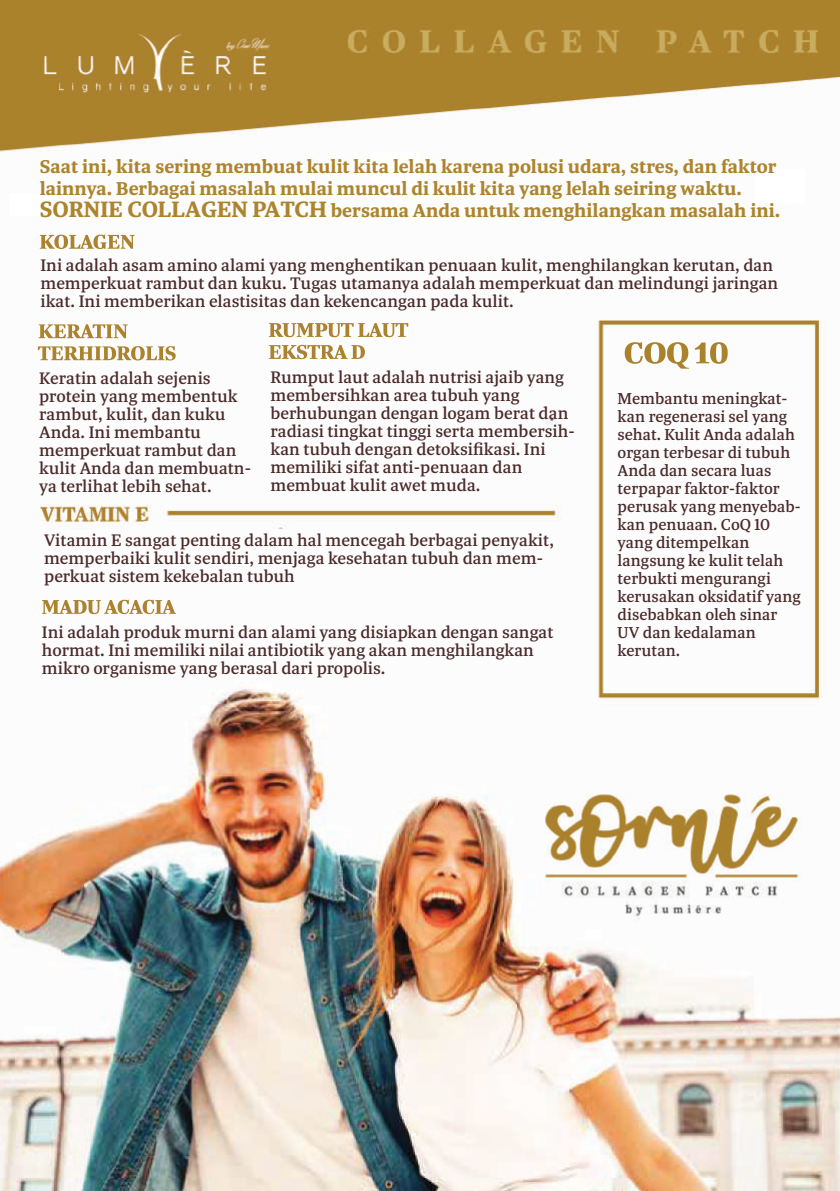
<style>
.page{position:relative;width:840px;height:1191px;background:#fff}
.page>*{position:absolute;margin:0;border:0;box-sizing:border-box;transform-origin:0 0}
.t1{font:700 20px/22px "Tasman";color:#ad842d}
.t2{font:500 18px/18px "Tasman";color:#4b2a2a}
.t3{font:500 17.2px/18px "Tasman";color:#4b2a2a}
.s1{font-size:24px}
</style>
<div class="page">
<img style="left:0;top:1px;width:839px;height:1190px">
<img style="left:624px;top:342px;width:103px;height:27px">
<div style="left:370px;top:153px;width:49px;height:33px;background:#fff"></div>
<div style="left:755px;top:170px;width:49px;height:33px;background:#fff"></div>
<div style="left:9px;top:193px;width:59px;height:22px;background:#fff"></div>
<img style="left:54px;top:324px;width:73px;height:14px">
<img style="left:315px;top:323px;width:93px;height:14px">
<img style="left:54px;top:235px;width:80px;height:14px">
<img style="left:59px;top:600px;width:117px;height:14px">
<p class="t1" style="left:40px;top:155px;width:741px">Saat ini, kita sering membuat kulit kita lelah karena polusi udara, stres, dan faktor lainnya. Berbagai masalah mulai muncul di kulit kita yang lelah seiring waktu.<br><span class="s1">SORNIE COLLAGEN PATCH</span> bersama Anda untuk menghilangkan masalah ini.</p>
<p class="t2" style="left:40px;top:255px;width:739px">Ini adalah asam amino alami yang menghentikan penuaan kulit, menghilangkan kerutan, dan memperkuat rambut dan kuku. Tugas utamanya adalah memperkuat dan melindungi jaringan ikat. Ini memberikan elastisitas dan kekencangan pada kulit.</p>
<p class="t2" style="left:39px;top:369px;width:213px">Keratin adalah sejenis protein yang membentuk rambut, kulit, dan kuku<br>Anda. Ini membantu memperkuat rambut dan kulit Anda dan membuatn&shy;ya terlihat lebih sehat.</p>
<p class="t2" style="left:270px;top:368px;width:305px">Rumput laut adalah nutrisi ajaib yang membersihkan area tubuh yang berhubungan dengan logam berat dan radiasi tingkat tinggi serta membersih&shy;kan tubuh dengan detoksifikasi. Ini memiliki sifat anti-penuaan dan membuat kulit awet muda.</p>
<p class="t2" style="left:44px;top:531px;width:511px">Vitamin E sangat penting dalam hal mencegah berbagai penyakit, memperbaiki kulit sendiri, menjaga kesehatan tubuh dan mem&shy;perkuat sistem kekebalan tubuh</p>
<p class="t2" style="left:42px;top:623px;width:513px">Ini adalah produk murni dan alami yang disiapkan dengan sangat hormat. Ini memiliki nilai antibiotik yang akan menghilangkan mikro organisme yang berasal dari propolis.</p>
<p class="t3" style="left:617px;top:389px;width:185px">Membantu meningkat&shy;kan regenerasi sel yang sehat. Kulit Anda adalah organ terbesar di tubuh<br>Anda dan secara luas terpapar faktor-faktor perusak yang menyebab&shy;kan penuaan. CoQ 10 yang ditempelkan langsung ke kulit telah terbukti mengurangi kerusakan oksidatif yang disebabkan oleh sinar<br>UV dan kedalaman kerutan.</p>
</div>
